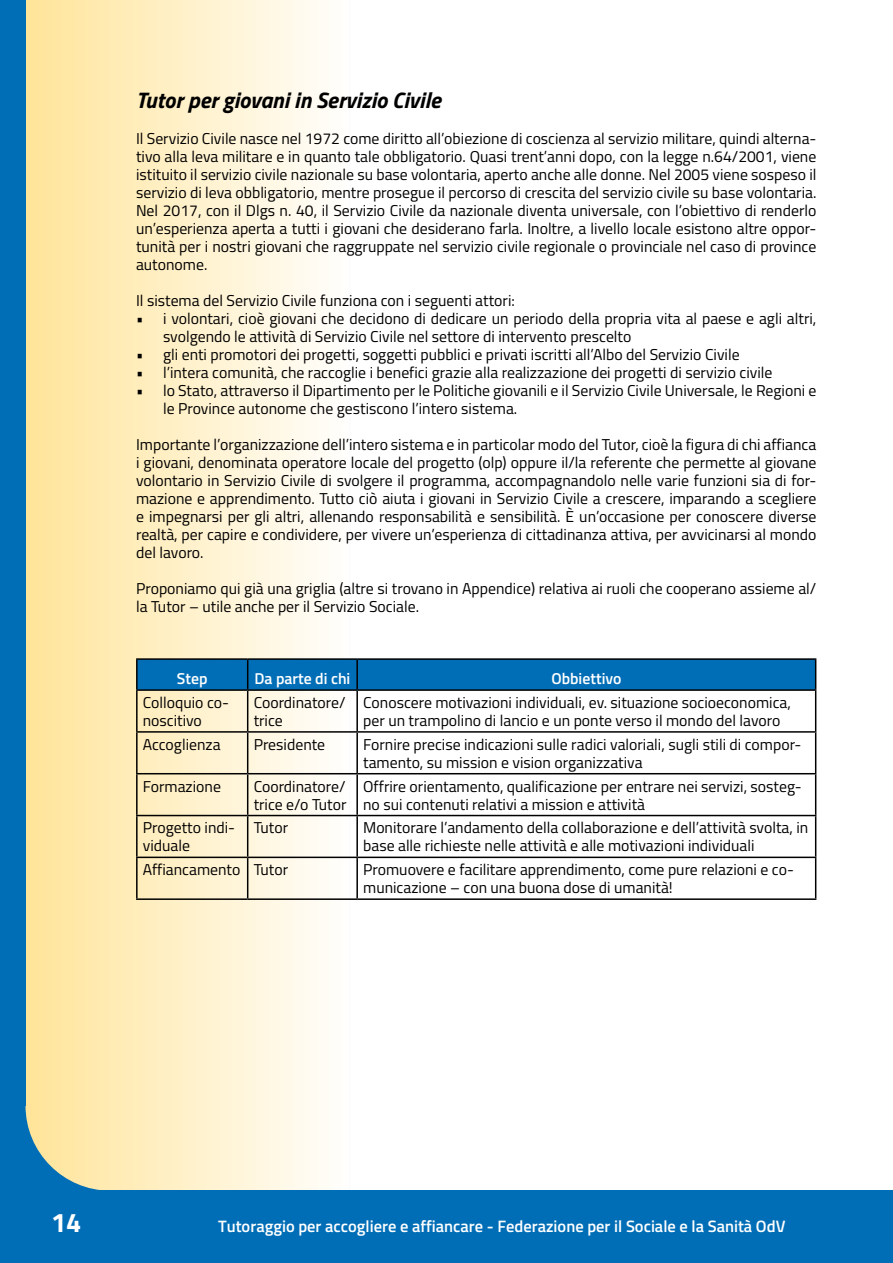
<style>
.page{position:relative;width:893px;height:1263px;background:#fff}
.page>*{position:absolute;margin:0;border:0;box-sizing:border-box;transform-origin:0 0}
.t1{font:700 27px "Titillium";color:#fff}
.t2{font:italic 700 22.5px "Titillium";color:#000}
.t3{font:600 16.5px "Titillium";color:#fff}
.t4{font:15.75px/18px "Titillium";color:#000}
.t5{font:600 15.75px "Titillium";color:#fff}
</style>
<div class="page">
<svg style="left:26px;top:0;width:325px;height:1191px;background:#fef0ca"></svg>
<div style="left:0;top:0;width:26px;height:1106px;background:#006eb7"></div>
<div style="left:0;top:1191px;width:893px;height:72px;background:#006eb7"></div>
<svg style="left:0;top:1106px;width:111px;height:85px;background:#99b7ad"></svg>
<hr style="left:136px;top:658px;width:112px;height:2px;background:#000">
<hr style="left:136px;top:660px;width:2px;height:29px;background:#000">
<hr style="left:248px;top:658px;width:109px;height:2px;background:#000">
<hr style="left:357px;top:658px;width:459px;height:2px;background:#000">
<div style="left:137px;top:659px;width:679px;height:30px;background:#006eb7"></div>
<hr style="left:136px;top:689px;width:112px;height:2px;background:#000">
<hr style="left:136px;top:691px;width:2px;height:40px;background:#000">
<hr style="left:248px;top:689px;width:109px;height:2px;background:#000">
<hr style="left:247px;top:691px;width:1px;height:40px;background:#000">
<hr style="left:357px;top:689px;width:459px;height:2px;background:#000">
<hr style="left:356px;top:691px;width:2px;height:40px;background:#000">
<hr style="left:815px;top:691px;width:1px;height:40px;background:#000">
<hr style="left:136px;top:731px;width:112px;height:2px;background:#000">
<hr style="left:136px;top:733px;width:2px;height:40px;background:#000">
<hr style="left:248px;top:731px;width:109px;height:2px;background:#000">
<hr style="left:247px;top:733px;width:1px;height:40px;background:#000">
<hr style="left:357px;top:731px;width:459px;height:2px;background:#000">
<hr style="left:356px;top:733px;width:2px;height:40px;background:#000">
<hr style="left:815px;top:733px;width:1px;height:40px;background:#000">
<hr style="left:136px;top:773px;width:112px;height:1px;background:#000">
<hr style="left:136px;top:774px;width:2px;height:41px;background:#000">
<hr style="left:248px;top:773px;width:109px;height:1px;background:#000">
<hr style="left:247px;top:774px;width:1px;height:41px;background:#000">
<hr style="left:357px;top:773px;width:459px;height:1px;background:#000">
<hr style="left:356px;top:774px;width:2px;height:41px;background:#000">
<hr style="left:815px;top:774px;width:1px;height:41px;background:#000">
<hr style="left:136px;top:815px;width:112px;height:1px;background:#000">
<hr style="left:136px;top:816px;width:2px;height:41px;background:#000">
<hr style="left:248px;top:815px;width:109px;height:1px;background:#000">
<hr style="left:247px;top:816px;width:1px;height:41px;background:#000">
<hr style="left:357px;top:815px;width:459px;height:1px;background:#000">
<hr style="left:356px;top:816px;width:2px;height:41px;background:#000">
<hr style="left:815px;top:816px;width:1px;height:41px;background:#000">
<hr style="left:136px;top:857px;width:112px;height:1px;background:#000">
<hr style="left:136px;top:858px;width:2px;height:40px;background:#000">
<hr style="left:248px;top:857px;width:109px;height:1px;background:#000">
<hr style="left:247px;top:858px;width:1px;height:40px;background:#000">
<hr style="left:357px;top:857px;width:459px;height:1px;background:#000">
<hr style="left:356px;top:858px;width:2px;height:40px;background:#000">
<hr style="left:815px;top:858px;width:1px;height:40px;background:#000">
<hr style="left:136px;top:898px;width:112px;height:2px;background:#000">
<hr style="left:248px;top:898px;width:109px;height:2px;background:#000">
<hr style="left:357px;top:898px;width:459px;height:2px;background:#000">
<h2 class="t2" style="left:136px;top:83px;width:306px">Tutor per giovani in Servizio Civile</h2>
<p class="t4" style="left:136px;top:129px;width:682px;text-align:justify">Il Servizio Civile nasce nel 1972 come diritto all’obiezione di coscienza al servizio militare, quindi alterna&shy;tivo alla leva militare e in quanto tale obbligatorio. Quasi trent’anni dopo, con la legge n.64/2001, viene istituito il servizio civile nazionale su base volontaria, aperto anche alle donne. Nel 2005 viene sospeso il servizio di leva obbligatorio, mentre prosegue il percorso di crescita del servizio civile su base volontaria.<br>Nel 2017, con il Dlgs n. 40, il Servizio Civile da nazionale diventa universale, con l’obiettivo di renderlo un’esperienza aperta a tutti i giovani che desiderano farla. Inoltre, a livello locale esistono altre oppor&shy;tunità per i nostri giovani che raggruppate nel servizio civile regionale o provinciale nel caso di province autonome.</p>
<p class="t4" style="left:136px;top:291px;width:380px">Il sistema del Servizio Civile funziona con i seguenti attori:</p>
<p class="t4" style="left:163px;top:309px;width:655px;text-indent:-27px">• i volontari, cioè giovani che decidono di dedicare un periodo della propria vita al paese e agli altri, svolgendo le attività di Servizio Civile nel settore di intervento prescelto</p>
<p class="t4" style="left:136px;top:345px;width:605px">• gli enti promotori dei progetti, soggetti pubblici e privati iscritti all’Albo del Servizio Civile</p>
<p class="t4" style="left:136px;top:363px;width:638px">• l’intera comunità, che raccoglie i benefici grazie alla realizzazione dei progetti di servizio civile</p>
<p class="t4" style="left:163px;top:381px;width:655px;text-indent:-27px">• lo Stato, attraverso il Dipartimento per le Politiche giovanili e il Servizio Civile Universale, le Regioni e le Province autonome che gestiscono l’intero sistema.</p>
<p class="t4" style="left:136px;top:435px;width:682px;text-align:justify">Importante l’organizzazione dell’intero sistema e in particolar modo del Tutor, cioè la figura di chi affianca i giovani, denominata operatore locale del progetto (olp) oppure il/la referente che permette al giovane volontario in Servizio Civile di svolgere il programma, accompagnandolo nelle varie funzioni sia di for&shy;mazione e apprendimento. Tutto ciò aiuta i giovani in Servizio Civile a crescere, imparando a scegliere e impegnarsi per gli altri, allenando responsabilità e sensibilità. È un’occasione per conoscere diverse realtà, per capire e condividere, per vivere un’esperienza di cittadinanza attiva, per avvicinarsi al mondo del lavoro.</p>
<p class="t4" style="left:136px;top:579px;width:682px">Proponiamo qui già una griglia (altre si trovano in Appendice) relativa ai ruoli che cooperano assieme al/ la Tutor – utile anche per il Servizio Sociale.</p>
<p class="t5" style="left:177px;top:667px;width:32px">Step</p>
<p class="t5" style="left:254px;top:667px;width:97px">Da parte di chi</p>
<p class="t5" style="left:551px;top:667px;width:72px">Obbiettivo</p>
<p class="t4" style="left:143px;top:693px;width:88px">Colloquio co&shy;noscitivo</p>
<p class="t4" style="left:254px;top:693px;width:93px">Coordinatore/ trice</p>
<p class="t4" style="left:363px;top:693px;width:429px">Conoscere motivazioni individuali, ev. situazione socioeconomica, per un trampolino di lancio e un ponte verso il mondo del lavoro</p>
<p class="t4" style="left:143px;top:734px;width:79px">Accoglienza</p>
<p class="t4" style="left:254px;top:734px;width:73px">Presidente</p>
<p class="t4" style="left:363px;top:734px;width:440px">Fornire precise indicazioni sulle radici valoriali, sugli stili di compor&shy;tamento, su mission e vision organizzativa</p>
<p class="t4" style="left:143px;top:776px;width:80px">Formazione</p>
<p class="t4" style="left:254px;top:776px;width:94px">Coordinatore/ trice e/o Tutor</p>
<p class="t4" style="left:363px;top:776px;width:440px">Offrire orientamento, qualificazione per entrare nei servizi, sosteg&shy;no sui contenuti relativi a mission e attività</p>
<p class="t4" style="left:143px;top:818px;width:94px">Progetto indi&shy;viduale</p>
<p class="t4" style="left:254px;top:818px;width:36px">Tutor</p>
<p class="t4" style="left:363px;top:818px;width:447px">Monitorare l’andamento della collaborazione e dell’attività svolta, in base alle richieste nelle attività e alle motivazioni individuali</p>
<p class="t4" style="left:143px;top:860px;width:147px">Affiancamento Tutor</p>
<p class="t4" style="left:363px;top:860px;width:432px">Promuovere e facilitare apprendimento, come pure relazioni e co&shy;municazione – con una buona dose di umanità!</p>
<h1 class="t1" style="left:51px;top:1202px;width:32px">14</h1>
<p class="t3" style="left:218px;top:1214px;width:569px">Tutoraggio per accogliere e affiancare - Federazione per il Sociale e la Sanità OdV</p>
</div>
